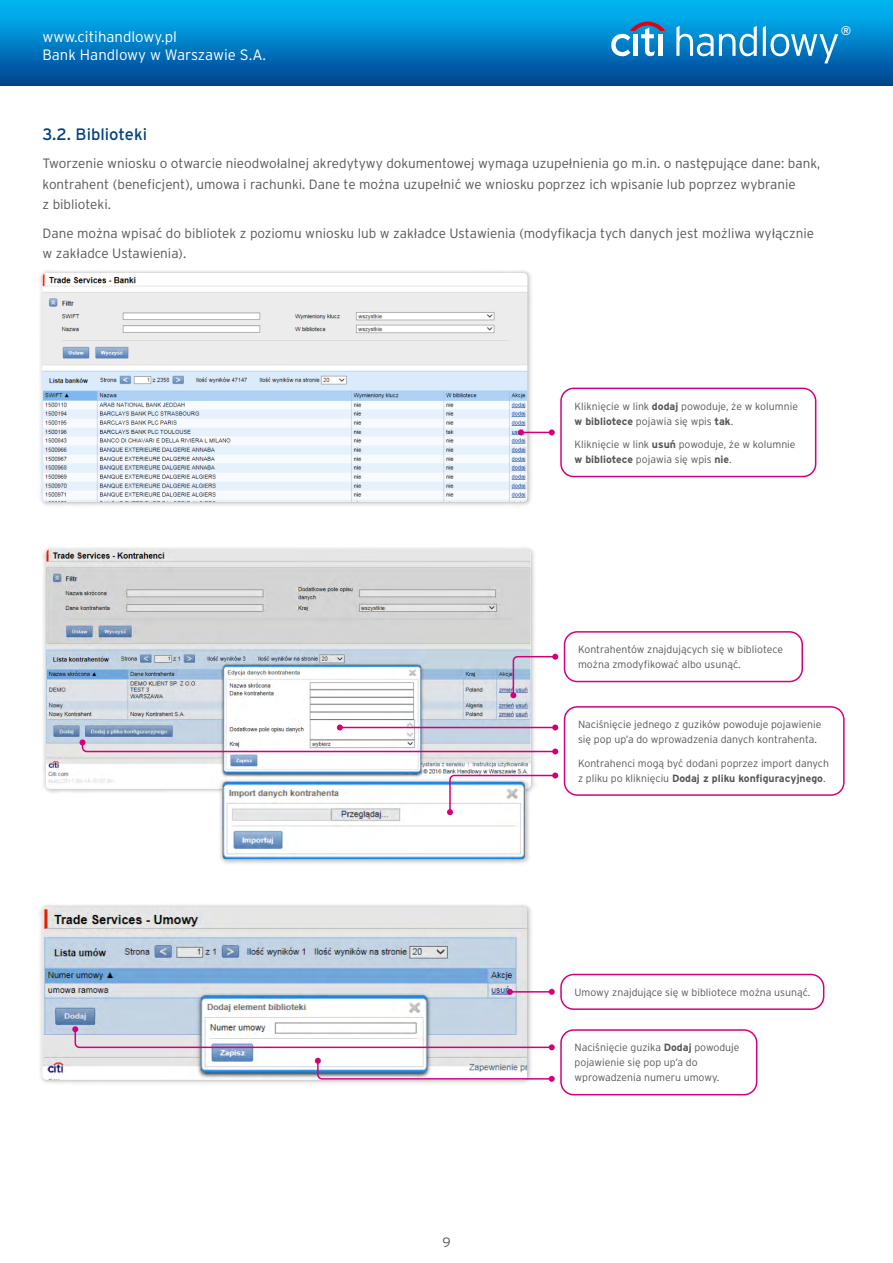
<style>
.page{position:relative;width:893px;height:1263px;background:#fff}
.page>*{position:absolute;margin:0;border:0;box-sizing:border-box;transform-origin:0 0}
._1_1{font:16.5px "Interstate Pl";color:#004180}
.t1{font:300 15px/18px "Interstate Pl";color:#fff}
.main{font:300 13.5px/20.2px "Interstate Pl";color:#565656}
.t2{font:12.6px "Interstate Pl";color:#fff}
.bullet_level_2{font:300 10.5px/15px "Interstate Pl";color:#565656}
.s1{font-weight:700}
</style>
<div class="page">
<div style="left:0;top:0;width:893px;height:85px;background:linear-gradient(to bottom,#00befa,#004390)"></div>
<svg style="left:676px;top:26px;width:81px;height:30px"></svg>
<svg style="left:763px;top:26px;width:75px;height:37px"></svg>
<svg style="left:611px;top:22px;width:54px;height:34px"></svg>
<div style="left:658px;top:34px;width:5px;height:22px;background:#fff"></div>
<div style="left:38px;top:269px;width:495px;height:238px;background:#000;opacity:.3"></div>
<img style="left:43px;top:273px;width:484px;height:229px">
<div style="left:560px;top:388px;width:256px;height:89px;border:2px solid #d3007e;border-radius:13px"></div>
<hr style="left:521px;top:432px;width:31px;height:1px;background:#d3007e">
<svg style="left:518px;top:429px;width:6px;height:6px"></svg>
<svg style="left:549px;top:429px;width:6px;height:6px"></svg>
<div style="left:42px;top:546px;width:494px;height:248px;background:#000;opacity:.3"></div>
<img style="left:46px;top:549px;width:485px;height:240px">
<div style="left:218px;top:777px;width:313px;height:88px;background:#000;opacity:.3"></div>
<img style="left:222px;top:781px;width:303px;height:79px">
<div style="left:564px;top:631px;width:239px;height:51px;border:2px solid #d3007e;border-radius:13px"></div>
<svg style="left:510px;top:654px;width:48px;height:44px"></svg>
<div style="left:564px;top:706px;width:281px;height:90px;border:2px solid #d3007e;border-radius:13px"></div>
<svg style="left:80px;top:739px;width:478px;height:15px"></svg>
<hr style="left:340px;top:727px;width:215px;height:1px;background:#d3007e">
<svg style="left:337px;top:724px;width:6px;height:6px"></svg>
<svg style="left:552px;top:724px;width:6px;height:6px"></svg>
<svg style="left:447px;top:772px;width:111px;height:43px"></svg>
<div style="left:38px;top:903px;width:495px;height:182px;background:#000;opacity:.3"></div>
<img style="left:43px;top:907px;width:484px;height:173px">
<div style="left:560px;top:974px;width:264px;height:36px;border:2px solid #d3007e;border-radius:13px"></div>
<div style="left:560px;top:1029px;width:197px;height:66px;border:2px solid #d3007e;border-radius:13px"></div>
<hr style="left:510px;top:991px;width:42px;height:1px;background:#d3007e">
<svg style="left:507px;top:989px;width:6px;height:6px"></svg>
<svg style="left:549px;top:989px;width:6px;height:6px"></svg>
<svg style="left:72px;top:1026px;width:483px;height:24px"></svg>
<svg style="left:315px;top:1058px;width:240px;height:24px"></svg>
<h2 class="t1" style="left:43px;top:28px;width:225px">www.citihandlowy.pl<br>Bank Handlowy w Warszawie S.A.</h2>
<p class="t2" style="left:841px;top:24px;width:12px">®</p>
<p class="_1_1" style="left:43px;top:124px;width:106px">3.2. Biblioteki</p>
<p class="main" style="left:43px;top:153px;width:779px">Tworzenie wniosku o otwarcie nieodwołalnej akredytywy dokumentowej wymaga uzupełnienia go m.in. o następujące dane: bank, kontrahent (beneficjent), umowa i rachunki. Dane te można uzupełnić we wniosku poprzez ich wpisanie lub poprzez wybranie<br>z biblioteki.</p>
<p class="main" style="left:43px;top:223px;width:773px">Dane można wpisać do bibliotek z poziomu wniosku lub w zakładce Ustawienia (modyfikacja tych danych jest możliwa wyłącznie w zakładce Ustawienia).</p>
<p class="bullet_level_2" style="left:574px;top:398px;width:225px">Kliknięcie w link <span class="s1">dodaj</span> powoduje, że w kolumnie <span class="s1">w bibliotece</span> pojawia się wpis <span class="s1">tak</span>.</p>
<p class="bullet_level_2" style="left:574px;top:437px;width:223px">Kliknięcie w link <span class="s1">usuń</span> powoduje, że w kolumnie <span class="s1">w bibliotece</span> pojawia się wpis <span class="s1">nie</span>.</p>
<p class="bullet_level_2" style="left:578px;top:642px;width:207px">Kontrahentów znajdujących się w bibliotece można zmodyfikować albo usunąć.</p>
<p class="bullet_level_2" style="left:578px;top:717px;width:245px">Naciśnięcie jednego z guzików powoduje pojawienie się pop up’a do wprowadzenia danych kontrahenta.</p>
<p class="bullet_level_2" style="left:578px;top:755px;width:252px">Kontrahenci mogą być dodani poprzez import danych z pliku po kliknięciu <span class="s1">Dodaj z pliku konfiguracyjnego</span>.</p>
<p class="main" style="left:442px;top:1232px;width:10px">9</p>
<p class="bullet_level_2" style="left:574px;top:984px;width:237px">Umowy znajdujące się w bibliotece można usunąć.</p>
<p class="bullet_level_2" style="left:574px;top:1040px;width:167px">Naciśnięcie guzika <span class="s1">Dodaj</span> powoduje pojawienie się pop up’a do wprowadzenia numeru umowy.</p>
</div>
